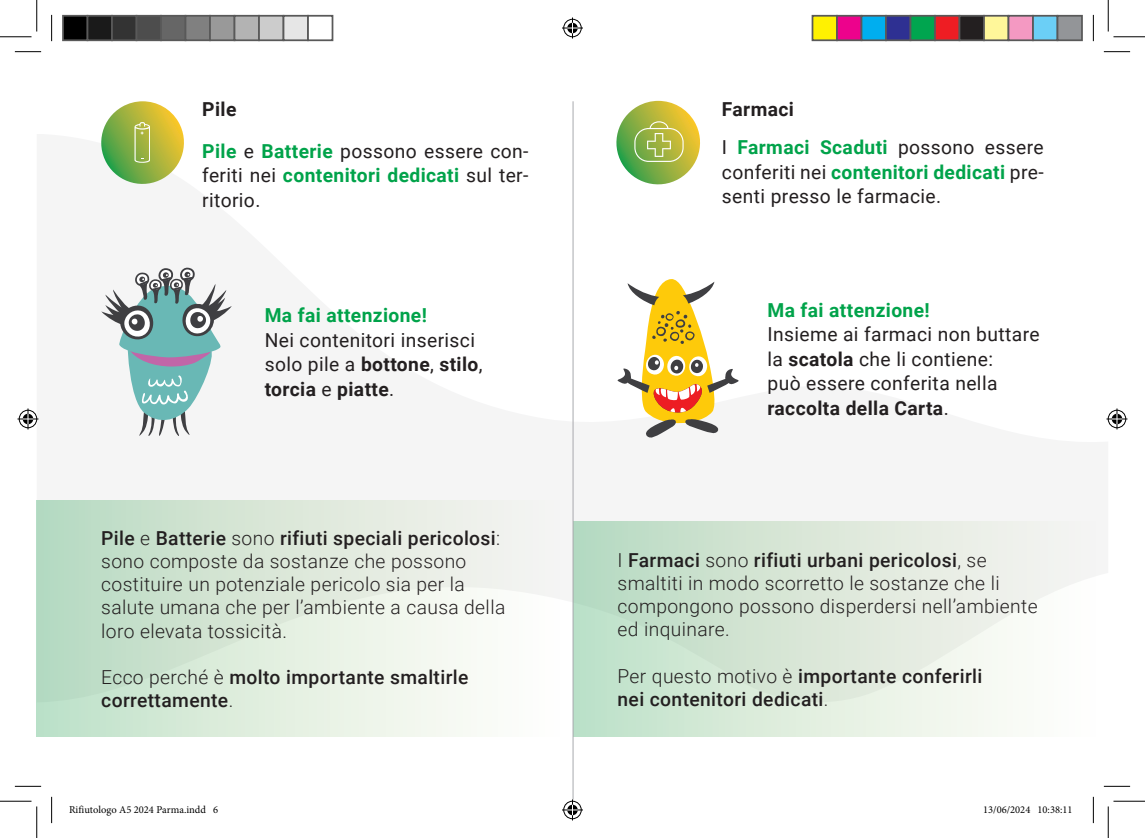
<style>
.page{position:relative;width:1145px;height:838px;background:#fff}
.page>*{position:absolute;margin:0;border:0;box-sizing:border-box;transform-origin:0 0}
.t1{font:19.25px/24.5px "Roboto";letter-spacing:.02em;color:#231f20}
.t2{font:300 19.25px/23.1px "Roboto";letter-spacing:.02em;color:#231f20}
.t3{font:500 19.25px/23.1px "Roboto";letter-spacing:.02em;color:#231f20}
.t4{font:700 19.25px "Roboto";letter-spacing:.02em;color:#00a34a}
.t5{font:700 19.25px "Roboto";color:#231f20}
.t6{font:10.5px "Minion Pro";color:#000}
.s1{font-weight:700;color:#00a34a}
.s2{font-weight:700}
.s3{font-weight:500}
.s4{font-weight:300}
</style>
<div class="page">
<div style="left:573px;top:521px;width:535px;height:215px;background:linear-gradient(to right,#bcdcc3,#fffbfa)"></div>
<div style="left:37px;top:501px;width:535px;height:235px;background:linear-gradient(to right,#bbdbc2,#fffdfc)"></div>
<hr style="left:573px;top:101px;width:1px;height:700px;background:#a8a9ad">
<svg style="left:101px;top:101px;width:83px;height:83px"></svg>
<svg style="left:101px;top:267px;width:131px;height:169px"></svg>
<svg style="left:616px;top:101px;width:84px;height:84px"></svg>
<svg style="left:617px;top:279px;width:122px;height:159px"></svg>
<svg style="left:15px;top:51px;width:26px;height:1px"></svg>
<svg style="left:1104px;top:51px;width:26px;height:1px"></svg>
<svg style="left:15px;top:786px;width:26px;height:1px"></svg>
<svg style="left:1104px;top:786px;width:26px;height:1px"></svg>
<svg style="left:51px;top:15px;width:1px;height:26px"></svg>
<svg style="left:51px;top:796px;width:1px;height:27px"></svg>
<svg style="left:1093px;top:15px;width:1px;height:26px"></svg>
<svg style="left:1093px;top:796px;width:1px;height:27px"></svg>
<hr style="left:0;top:36px;width:32px;height:1px;background:#000">
<hr style="left:1113px;top:36px;width:32px;height:1px;background:#000">
<hr style="left:0;top:800px;width:32px;height:1px;background:#000">
<hr style="left:1113px;top:800px;width:32px;height:1px;background:#000">
<hr style="left:36px;top:0;width:1px;height:31px;background:#000">
<hr style="left:36px;top:806px;width:1px;height:31px;background:#000">
<hr style="left:1108px;top:0;width:1px;height:31px;background:#000">
<hr style="left:1108px;top:806px;width:1px;height:31px;background:#000">
<svg style="left:562px;top:18px;width:21px;height:21px"></svg>
<svg style="left:562px;top:799px;width:21px;height:21px"></svg>
<svg style="left:18px;top:408px;width:21px;height:21px"></svg>
<svg style="left:1106px;top:408px;width:21px;height:21px"></svg>
<div style="left:63px;top:16px;width:25px;height:24px;background:#000"></div>
<div style="left:62px;top:15px;width:26px;height:26px;border:2px solid #595959"></div>
<div style="left:88px;top:16px;width:24px;height:24px;background:#1a1a1a"></div>
<div style="left:87px;top:15px;width:26px;height:26px;border:2px solid #595959"></div>
<div style="left:112px;top:16px;width:25px;height:24px;background:#333"></div>
<div style="left:111px;top:15px;width:26px;height:26px;border:2px solid #595959"></div>
<div style="left:137px;top:16px;width:24px;height:24px;background:#4d4d4d"></div>
<div style="left:136px;top:15px;width:26px;height:26px;border:2px solid #595959"></div>
<div style="left:161px;top:16px;width:25px;height:24px;background:#666"></div>
<div style="left:160px;top:15px;width:26px;height:26px;border:2px solid #595959"></div>
<div style="left:186px;top:16px;width:24px;height:24px;background:#808080"></div>
<div style="left:185px;top:15px;width:26px;height:26px;border:2px solid #595959"></div>
<div style="left:210px;top:16px;width:25px;height:24px;background:#999"></div>
<div style="left:209px;top:15px;width:26px;height:26px;border:2px solid #595959"></div>
<div style="left:235px;top:16px;width:24px;height:24px;background:#b3b3b3"></div>
<div style="left:234px;top:15px;width:26px;height:26px;border:2px solid #595959"></div>
<div style="left:259px;top:16px;width:25px;height:24px;background:#ccc"></div>
<div style="left:258px;top:15px;width:26px;height:26px;border:2px solid #595959"></div>
<div style="left:284px;top:16px;width:24px;height:24px;background:#e6e6e6"></div>
<div style="left:283px;top:15px;width:26px;height:26px;border:2px solid #595959"></div>
<div style="left:307px;top:15px;width:26px;height:26px;border:2px solid #595959"></div>
<div style="left:812px;top:16px;width:25px;height:24px;background:#fff101"></div>
<div style="left:812px;top:15px;width:26px;height:26px;border:2px solid #595959"></div>
<div style="left:837px;top:16px;width:24px;height:24px;background:#ed028c"></div>
<div style="left:836px;top:15px;width:26px;height:26px;border:2px solid #595959"></div>
<div style="left:861px;top:16px;width:25px;height:24px;background:#00aeef"></div>
<div style="left:861px;top:15px;width:26px;height:26px;border:2px solid #595959"></div>
<div style="left:886px;top:16px;width:24px;height:24px;background:#2e3092"></div>
<div style="left:885px;top:15px;width:26px;height:26px;border:2px solid #595959"></div>
<div style="left:910px;top:16px;width:25px;height:24px;background:#00a54f"></div>
<div style="left:910px;top:15px;width:26px;height:26px;border:2px solid #595959"></div>
<div style="left:935px;top:16px;width:24px;height:24px;background:#ee1d23"></div>
<div style="left:934px;top:15px;width:26px;height:26px;border:2px solid #595959"></div>
<div style="left:959px;top:16px;width:25px;height:24px;background:#231f20"></div>
<div style="left:959px;top:15px;width:26px;height:26px;border:2px solid #595959"></div>
<div style="left:984px;top:16px;width:24px;height:24px;background:#fff79a"></div>
<div style="left:983px;top:15px;width:26px;height:26px;border:2px solid #595959"></div>
<div style="left:1008px;top:16px;width:25px;height:24px;background:#f499c2"></div>
<div style="left:1008px;top:15px;width:26px;height:26px;border:2px solid #595959"></div>
<div style="left:1033px;top:16px;width:24px;height:24px;background:#6bcff6"></div>
<div style="left:1032px;top:15px;width:26px;height:26px;border:2px solid #595959"></div>
<div style="left:1057px;top:16px;width:25px;height:24px;background:#939598"></div>
<div style="left:1057px;top:15px;width:26px;height:26px;border:2px solid #595959"></div>
<p class="t5" style="left:202px;top:95px;width:36px">Pile</p>
<p class="t1" style="left:202px;top:138px;width:328px;text-align:justify"><span class="s1">Pile</span> e <span class="s1">Batterie</span> possono essere con&shy;feriti nei <span class="s1">contenitori dedicati</span> sul ter&shy;ritorio.</p>
<p class="t4" style="left:265px;top:302px;width:164px">Ma fai attenzione!</p>
<p class="t1" style="left:265px;top:327px;width:219px">Nei contenitori inserisci solo pile a <span class="s2">bottone</span>, <span class="s2">stilo</span>, <span class="s2">torcia</span> e <span class="s2">piatte</span>.</p>
<p class="t2" style="left:101px;top:526px;width:406px"><span class="s3">Pile</span> e <span class="s3">Batterie</span> sono <span class="s3">rifiuti speciali pericolosi</span>: sono composte da sostanze che possono costituire un potenziale pericolo sia per la salute umana che per l’ambiente a causa della loro elevata tossicità.</p>
<p class="t3" style="left:101px;top:664px;width:369px"><span class="s4">Ecco perché è</span> molto importante smaltirle correttamente<span class="s4">.</span></p>
<p class="t1" style="left:722px;top:89px;width:323px;line-height:38.3px"><span class="s2">Farmaci<br></span>I <span class="s1">Farmaci Scaduti</span> possono essere</p>
<p class="t1" style="left:722px;top:159px;width:323px">conferiti nei <span class="s1">contenitori dedicati</span> pre&shy;senti presso le farmacie.</p>
<p class="t4" style="left:767px;top:296px;width:164px">Ma fai attenzione!</p>
<p class="t1" style="left:767px;top:321px;width:274px">Insieme ai farmaci non buttare la <span class="s2">scatola</span> che li contiene:<br>può essere conferita nella <span class="s2">raccolta della Carta</span>.</p>
<p class="t2" style="left:618px;top:548px;width:422px">I <span class="s3">Farmaci</span> sono <span class="s3">rifiuti urbani pericolosi</span>, se smaltiti in modo scorretto le sostanze che li compongono possono disperdersi nell’ambiente ed inquinare.</p>
<p class="t3" style="left:618px;top:663px;width:366px"><span class="s4">Per questo motivo è</span> importante conferirli nei contenitori dedicati<span class="s4">.</span></p>
<p class="t6" style="left:69px;top:802px;width:151px">Rifiutologo A5 2024 Parma.indd 6</p>
<p class="t6" style="left:983px;top:802px;width:91px">13/06/2024 10:38:11</p>
</div>
